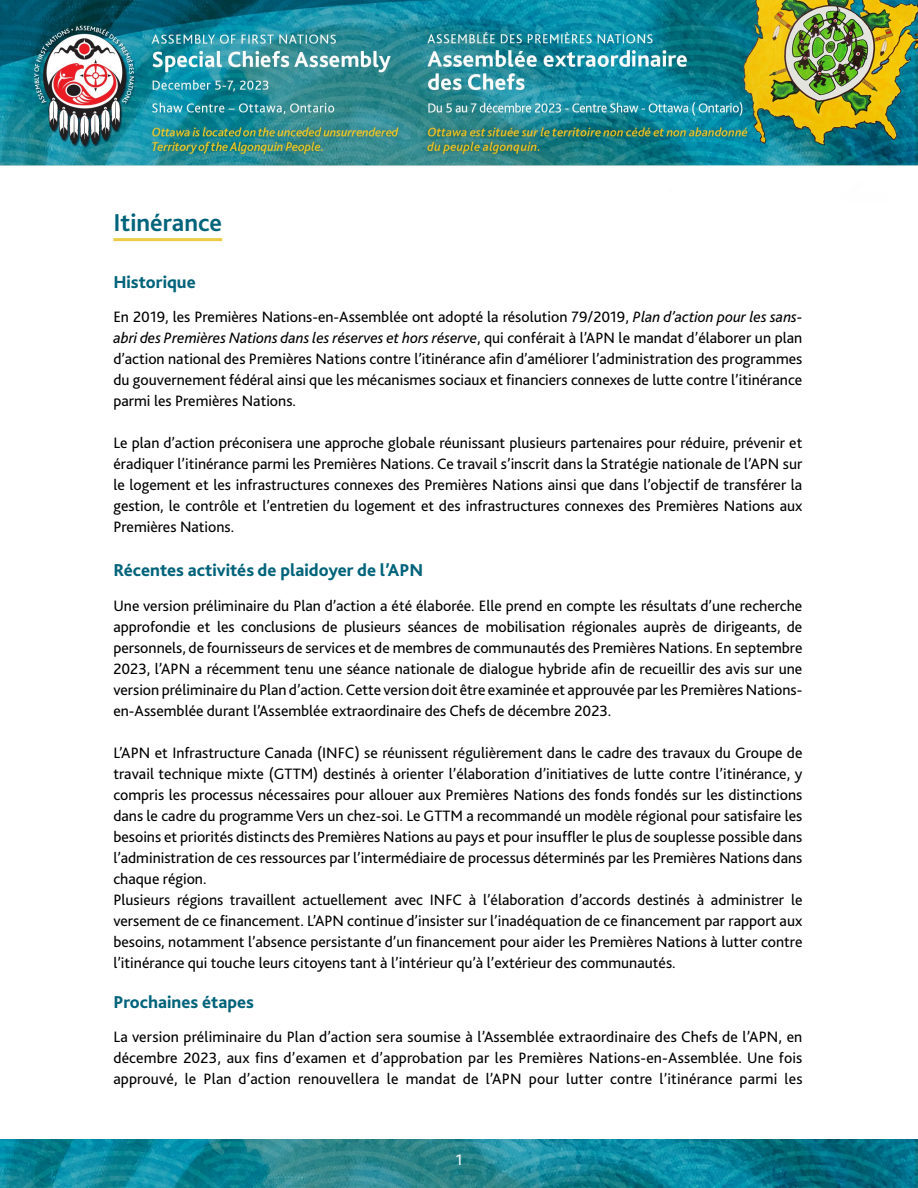
<style>
.page{position:relative;width:918px;height:1188px;background:#fff}
.page>*{position:absolute;margin:0;border:0;box-sizing:border-box;transform-origin:0 0}
.H2{font:700 25.5px "Bliss 2";color:#00637a}
.H3{font:800 18px "Bliss 2";color:#00637a}
.Body_Text{font:15.75px/21px "Bliss 2";color:#000;text-align:justify}
.t1{font:15.75px "Bliss 2";color:#fff}
.s1{font-style:italic}
</style>
<div class="page">
<img style="left:0;top:0;width:918px;height:166px">
<img style="left:0;top:1140px;width:918px;height:48px">
<hr style="left:113px;top:238px;width:109px;height:3px;background:#edcb44">
<h1 class="H2" style="left:113px;top:207px;width:110px">Itinérance</h1>
<p class="H3" style="left:113px;top:271px;width:84px">Historique</p>
<p class="Body_Text" style="left:113px;top:306px;width:691px">En 2019, les Premières Nations-en-Assemblée ont adopté la résolution 79/2019, <span class="s1">Plan d’action pour les sans&shy;abri des Premières Nations dans les réserves et hors réserve</span>, qui conférait à l’APN le mandat d’élaborer un plan d’action national des Premières Nations contre l’itinérance afin d’améliorer l’administration des programmes du gouvernement fédéral ainsi que les mécanismes sociaux et financiers connexes de lutte contre l’itinérance parmi les Premières Nations.</p>
<p class="Body_Text" style="left:113px;top:432px;width:691px">Le plan d’action préconisera une approche globale réunissant plusieurs partenaires pour réduire, prévenir et éradiquer l’itinérance parmi les Premières Nations. Ce travail s’inscrit dans la Stratégie nationale de l’APN sur le logement et les infrastructures connexes des Premières Nations ainsi que dans l’objectif de transférer la gestion, le contrôle et l’entretien du logement et des infrastructures connexes des Premières Nations aux Premières Nations.</p>
<p class="H3" style="left:113px;top:559px;width:311px">Récentes activités de plaidoyer de l’APN</p>
<p class="Body_Text" style="left:113px;top:594px;width:691px">Une version préliminaire du Plan d’action a été élaborée. Elle prend en compte les résultats d’une recherche approfondie et les conclusions de plusieurs séances de mobilisation régionales auprès de dirigeants, de personnels, de fournisseurs de services et de membres de communautés des Premières Nations. En septembre 2023, l’APN a récemment tenu une séance nationale de dialogue hybride afin de recueillir des avis sur une version préliminaire du Plan d’action. Cette version doit être examinée et approuvée par les Premières Nations&shy;en-Assemblée durant l’Assemblée extraordinaire des Chefs de décembre 2023.</p>
<p class="Body_Text" style="left:113px;top:741px;width:691px">L’APN et Infrastructure Canada (INFC) se réunissent régulièrement dans le cadre des travaux du Groupe de travail technique mixte (GTTM) destinés à orienter l’élaboration d’initiatives de lutte contre l’itinérance, y compris les processus nécessaires pour allouer aux Premières Nations des fonds fondés sur les distinctions dans le cadre du programme Vers un chez-soi. Le GTTM a recommandé un modèle régional pour satisfaire les besoins et priorités distincts des Premières Nations au pays et pour insuffler le plus de souplesse possible dans l’administration de ces ressources par l’intermédiaire de processus déterminés par les Premières Nations dans chaque région.</p>
<p class="Body_Text" style="left:113px;top:888px;width:691px">Plusieurs régions travaillent actuellement avec INFC à l’élaboration d’accords destinés à administrer le versement de ce financement. L’APN continue d’insister sur l’inadéquation de ce financement par rapport aux besoins, notamment l’absence persistante d’un financement pour aider les Premières Nations à lutter contre l’itinérance qui touche leurs citoyens tant à l’intérieur qu’à l’extérieur des communautés.</p>
<p class="H3" style="left:113px;top:991px;width:142px">Prochaines étapes</p>
<p class="Body_Text" style="left:113px;top:1026px;width:691px">La version préliminaire du Plan d’action sera soumise à l’Assemblée extraordinaire des Chefs de l’APN, en décembre 2023, aux fins d’examen et d’approbation par les Premières Nations-en-Assemblée. Une fois approuvé, le Plan d’action renouvellera le mandat de l’APN pour lutter contre l’itinérance parmi les</p>
<p class="t1" style="left:456px;top:1150px;width:8px">1</p>
</div>
